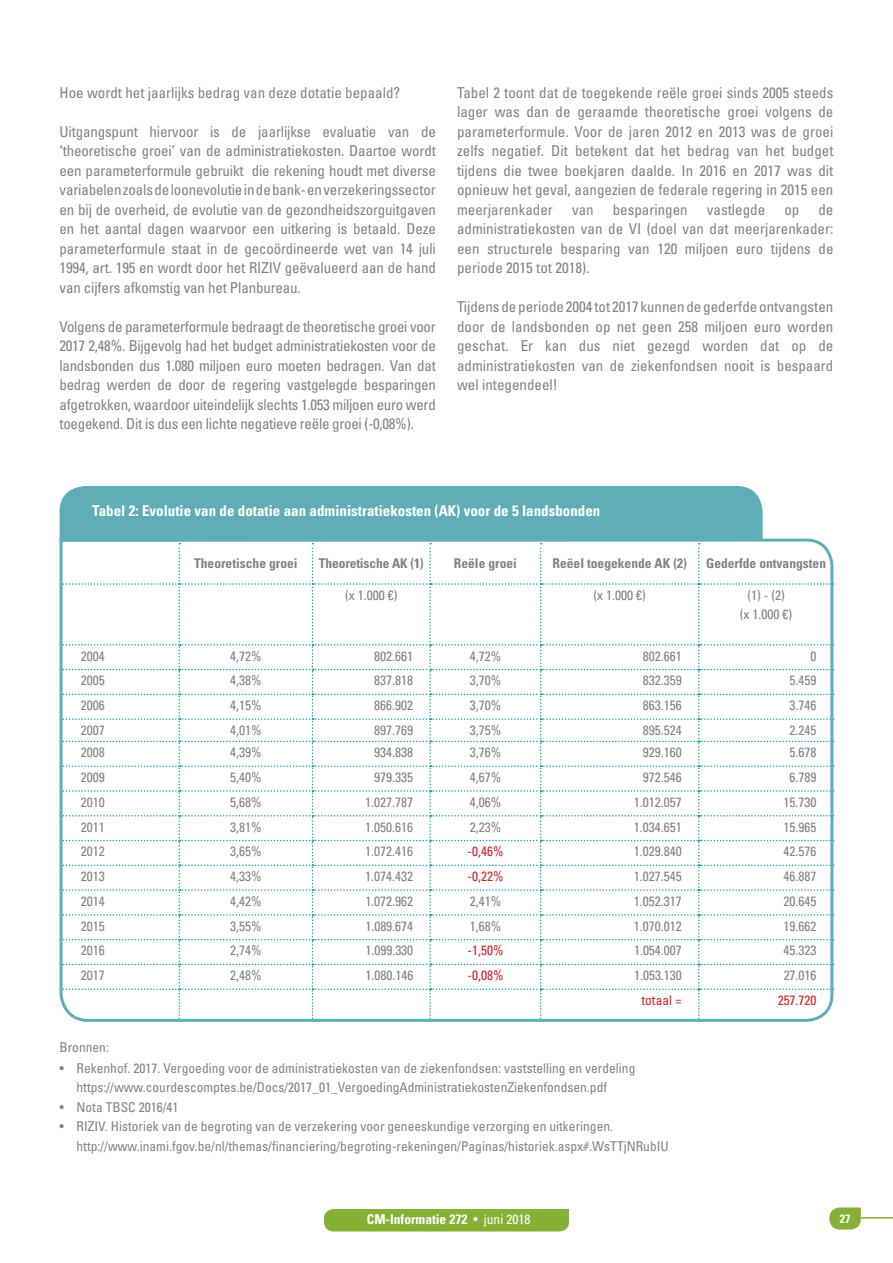
<style>
.page{position:relative;width:893px;height:1263px;background:#fff}
.page>*{position:absolute;margin:0;border:0;box-sizing:border-box;transform-origin:0 0}
.t1{font:condensed 15px/19.5px "Univers LT Std";color:#808285;text-align:justify}
.t2{font:700 condensed 15px "Univers LT Std";color:#fff}
.t3{font:condensed 13.5px/19.5px "Univers LT Std";color:#808285}
.t4{font:700 condensed 13.5px "Univers LT Std";color:#808285}
.t5{font:condensed 13.5px "Univers LT Std";color:#ce232a}
.t6{font:700 condensed 13.5px "Univers LT Std";color:#fff}
.t7{font:700 condensed 12px "Univers LT Std";color:#fff}
.s1{font-weight:400}
</style>
<div class="page">
<div style="left:60px;top:486px;width:703px;height:51px;background:#5faeb7"></div>
<svg style="left:59px;top:537px;width:776px;height:485px"></svg>
<div style="left:323px;top:1209px;width:247px;height:23px;background:#85b234"></div>
<svg style="left:829px;top:1207px;width:36px;height:23px"></svg>
<hr style="left:857px;top:1217px;width:36px;height:1px;background:#85b234">
<p class="t1" style="left:60px;top:82px;width:342px">Hoe wordt het jaarlijks bedrag van deze dotatie bepaald?</p>
<p class="t1" style="left:60px;top:121px;width:378px">Uitgangspunt hiervoor is de jaarlijkse evaluatie van de ‘theoretische groei’ van de administratiekosten. Daartoe wordt een parameterformule gebruikt die rekening houdt met diverse variabelen zoals de loonevolutie in de bank- en verzekeringssector en bij de overheid, de evolutie van de gezondheidszorguitgaven en het aantal dagen waarvoor een uitkering is betaald. Deze parameterformule staat in de gecoördineerde wet van 14 juli 1994, art. 195 en wordt door het RIZIV geëvalueerd aan de hand van cijfers afkomstig van het Planbureau.</p>
<p class="t1" style="left:60px;top:316px;width:378px">Volgens de parameterformule bedraagt de theoretische groei voor 2017 2,48%. Bijgevolg had het budget administratiekosten voor de landsbonden dus 1.080 miljoen euro moeten bedragen. Van dat bedrag werden de door de regering vastgelegde besparingen afgetrokken, waardoor uiteindelijk slechts 1.053 miljoen euro werd toegekend. Dit is dus een lichte negatieve reële groei (-0,08%).</p>
<p class="t1" style="left:457px;top:82px;width:378px">Tabel 2 toont dat de toegekende reële groei sinds 2005 steeds lager was dan de geraamde theoretische groei volgens de parameterformule. Voor de jaren 2012 en 2013 was de groei zelfs negatief. Dit betekent dat het bedrag van het budget tijdens die twee boekjaren daalde. In 2016 en 2017 was dit opnieuw het geval, aangezien de federale regering in 2015 een meerjarenkader</p>
<p class="t1" style="left:457px;top:199px;width:378px;text-indent:361px">de administratiekosten van de VI (doel van dat meerjarenkader: een structurele besparing van 120 miljoen euro tijdens de periode 2015 tot 2018).</p>
<p class="t1" style="left:457px;top:297px;width:378px">Tijdens de periode 2004 tot 2017 kunnen de gederfde ontvangsten door de landsbonden op net geen 258 miljoen euro worden geschat. Er kan dus niet gezegd worden dat op de administratiekosten van de ziekenfondsen nooit is bespaard wel integendeel!</p>
<p class="t1" style="left:572px;top:199px;width:23px">van</p>
<p class="t1" style="left:613px;top:199px;width:76px">besparingen</p>
<p class="t1" style="left:707px;top:199px;width:60px">vastlegde</p>
<p class="t1" style="left:784px;top:199px;width:16px">op</p>
<p class="t2" style="left:92px;top:502px;width:510px">Tabel 2: Evolutie van de dotatie aan administratiekosten (AK) voor de 5 landsbonden</p>
<p class="t4" style="left:194px;top:555px;width:105px">Theoretische groei</p>
<p class="t4" style="left:319px;top:555px;width:106px">Theoretische AK (1)</p>
<p class="t4" style="left:454px;top:555px;width:65px">Reële groei</p>
<p class="t4" style="left:553px;top:555px;width:136px">Reëel toegekende AK (2)</p>
<p class="t4" style="left:706px;top:555px;width:121px">Gederfde ontvangsten</p>
<p class="t3" style="left:345px;top:585px;width:54px">(x 1.000 €)</p>
<p class="t3" style="left:593px;top:585px;width:54px">(x 1.000 €)</p>
<p class="t3" style="left:740px;top:585px;width:54px;text-align:center">(1) - (2)<br>(x 1.000 €)</p>
<p class="t3" style="left:81px;top:646px;width:25px">2004</p>
<p class="t3" style="left:230px;top:646px;width:33px">4,72%</p>
<p class="t3" style="left:374px;top:646px;width:40px">802.661</p>
<p class="t3" style="left:470px;top:646px;width:33px">4,72%</p>
<p class="t3" style="left:643px;top:646px;width:40px">802.661</p>
<p class="t3" style="left:810px;top:646px;width:7px">0</p>
<p class="t3" style="left:81px;top:671px;width:25px">2005</p>
<p class="t3" style="left:230px;top:671px;width:33px">4,38%</p>
<p class="t3" style="left:374px;top:671px;width:40px">837.818</p>
<p class="t3" style="left:470px;top:671px;width:33px">3,70%</p>
<p class="t3" style="left:643px;top:671px;width:40px">832.359</p>
<p class="t3" style="left:789px;top:671px;width:28px">5.459</p>
<p class="t3" style="left:81px;top:695px;width:25px">2006</p>
<p class="t3" style="left:230px;top:695px;width:33px">4,15%</p>
<p class="t3" style="left:374px;top:695px;width:40px">866.902</p>
<p class="t3" style="left:470px;top:695px;width:33px">3,70%</p>
<p class="t3" style="left:643px;top:695px;width:40px">863.156</p>
<p class="t3" style="left:789px;top:695px;width:28px">3.746</p>
<p class="t3" style="left:81px;top:720px;width:25px">2007</p>
<p class="t3" style="left:230px;top:720px;width:33px">4,01%</p>
<p class="t3" style="left:374px;top:720px;width:40px">897.769</p>
<p class="t3" style="left:470px;top:720px;width:33px">3,75%</p>
<p class="t3" style="left:643px;top:720px;width:40px">895.524</p>
<p class="t3" style="left:789px;top:720px;width:28px">2.245</p>
<p class="t3" style="left:81px;top:742px;width:25px">2008</p>
<p class="t3" style="left:230px;top:742px;width:33px">4,39%</p>
<p class="t3" style="left:374px;top:742px;width:40px">934.838</p>
<p class="t3" style="left:470px;top:742px;width:33px">3,76%</p>
<p class="t3" style="left:643px;top:742px;width:40px">929.160</p>
<p class="t3" style="left:789px;top:742px;width:28px">5.678</p>
<p class="t3" style="left:81px;top:767px;width:25px">2009</p>
<p class="t3" style="left:230px;top:767px;width:33px">5,40%</p>
<p class="t3" style="left:374px;top:767px;width:40px">979.335</p>
<p class="t3" style="left:470px;top:767px;width:33px">4,67%</p>
<p class="t3" style="left:643px;top:767px;width:40px">972.546</p>
<p class="t3" style="left:789px;top:767px;width:28px">6.789</p>
<p class="t3" style="left:81px;top:792px;width:25px">2010</p>
<p class="t3" style="left:230px;top:792px;width:33px">5,68%</p>
<p class="t3" style="left:365px;top:792px;width:49px">1.027.787</p>
<p class="t3" style="left:470px;top:792px;width:33px">4,06%</p>
<p class="t3" style="left:634px;top:792px;width:49px">1.012.057</p>
<p class="t3" style="left:784px;top:792px;width:34px">15.730</p>
<p class="t3" style="left:81px;top:817px;width:25px">2011</p>
<p class="t3" style="left:230px;top:817px;width:33px">3,81%</p>
<p class="t3" style="left:365px;top:817px;width:49px">1.050.616</p>
<p class="t3" style="left:470px;top:817px;width:33px">2,23%</p>
<p class="t3" style="left:634px;top:817px;width:49px">1.034.651</p>
<p class="t3" style="left:784px;top:817px;width:34px">15.965</p>
<p class="t3" style="left:81px;top:841px;width:25px">2012</p>
<p class="t3" style="left:230px;top:841px;width:33px">3,65%</p>
<p class="t3" style="left:365px;top:841px;width:49px">1.072.416</p>
<p class="t5" style="left:468px;top:843px;width:37px">-0,46%</p>
<p class="t3" style="left:634px;top:841px;width:49px">1.029.840</p>
<p class="t3" style="left:784px;top:841px;width:34px">42.576</p>
<p class="t3" style="left:81px;top:866px;width:25px">2013</p>
<p class="t3" style="left:230px;top:866px;width:33px">4,33%</p>
<p class="t3" style="left:365px;top:866px;width:49px">1.074.432</p>
<p class="t5" style="left:468px;top:868px;width:37px">-0,22%</p>
<p class="t3" style="left:634px;top:866px;width:49px">1.027.545</p>
<p class="t3" style="left:784px;top:866px;width:34px">46.887</p>
<p class="t3" style="left:81px;top:891px;width:25px">2014</p>
<p class="t3" style="left:230px;top:891px;width:33px">4,42%</p>
<p class="t3" style="left:365px;top:891px;width:49px">1.072.962</p>
<p class="t3" style="left:470px;top:891px;width:33px">2,41%</p>
<p class="t3" style="left:634px;top:891px;width:49px">1.052.317</p>
<p class="t3" style="left:784px;top:891px;width:34px">20.645</p>
<p class="t3" style="left:81px;top:916px;width:25px">2015</p>
<p class="t3" style="left:230px;top:916px;width:33px">3,55%</p>
<p class="t3" style="left:365px;top:916px;width:49px">1.089.674</p>
<p class="t3" style="left:470px;top:916px;width:33px">1,68%</p>
<p class="t3" style="left:634px;top:916px;width:49px">1.070.012</p>
<p class="t3" style="left:784px;top:916px;width:34px">19.662</p>
<p class="t3" style="left:81px;top:941px;width:25px">2016</p>
<p class="t3" style="left:230px;top:941px;width:33px">2,74%</p>
<p class="t3" style="left:365px;top:941px;width:49px">1.099.330</p>
<p class="t5" style="left:468px;top:942px;width:37px">-1,50%</p>
<p class="t3" style="left:634px;top:941px;width:49px">1.054.007</p>
<p class="t3" style="left:784px;top:941px;width:34px">45.323</p>
<p class="t3" style="left:81px;top:965px;width:25px">2017</p>
<p class="t3" style="left:230px;top:965px;width:33px">2,48%</p>
<p class="t3" style="left:365px;top:965px;width:49px">1.080.146</p>
<p class="t5" style="left:468px;top:967px;width:37px">-0,08%</p>
<p class="t3" style="left:634px;top:965px;width:49px">1.053.130</p>
<p class="t3" style="left:784px;top:965px;width:34px">27.016</p>
<p class="t5" style="left:641px;top:991px;width:42px">totaal =</p>
<p class="t5" style="left:778px;top:991px;width:40px">257.720</p>
<p class="t3" style="left:60px;top:1037px;width:51px">Bronnen:</p>
<p class="t3" style="left:77px;top:1058px;width:560px;text-indent:-17px">• Rekenhof. 2017. Vergoeding voor de administratiekosten van de ziekenfondsen: vaststelling en verdeling https://www.courdescomptes.be/Docs/2017_01_VergoedingAdministratiekostenZiekenfondsen.pdf</p>
<p class="t3" style="left:60px;top:1097px;width:120px">• Nota TBSC 2016/41</p>
<p class="t3" style="left:77px;top:1116px;width:594px;text-indent:-17px">• RIZIV. Historiek van de begroting van de verzekering voor geneeskundige verzorging en uitkeringen. http://www.inami.fgov.be/nl/themas/financiering/begroting-rekeningen/Paginas/historiek.aspx#.WsTTjNRubIU</p>
<p class="t6" style="left:367px;top:1210px;width:165px">CM-Informatie 272 <span class="s1">• juni 2018</span></p>
<p class="t7" style="left:840px;top:1211px;width:12px">27</p>
</div>
